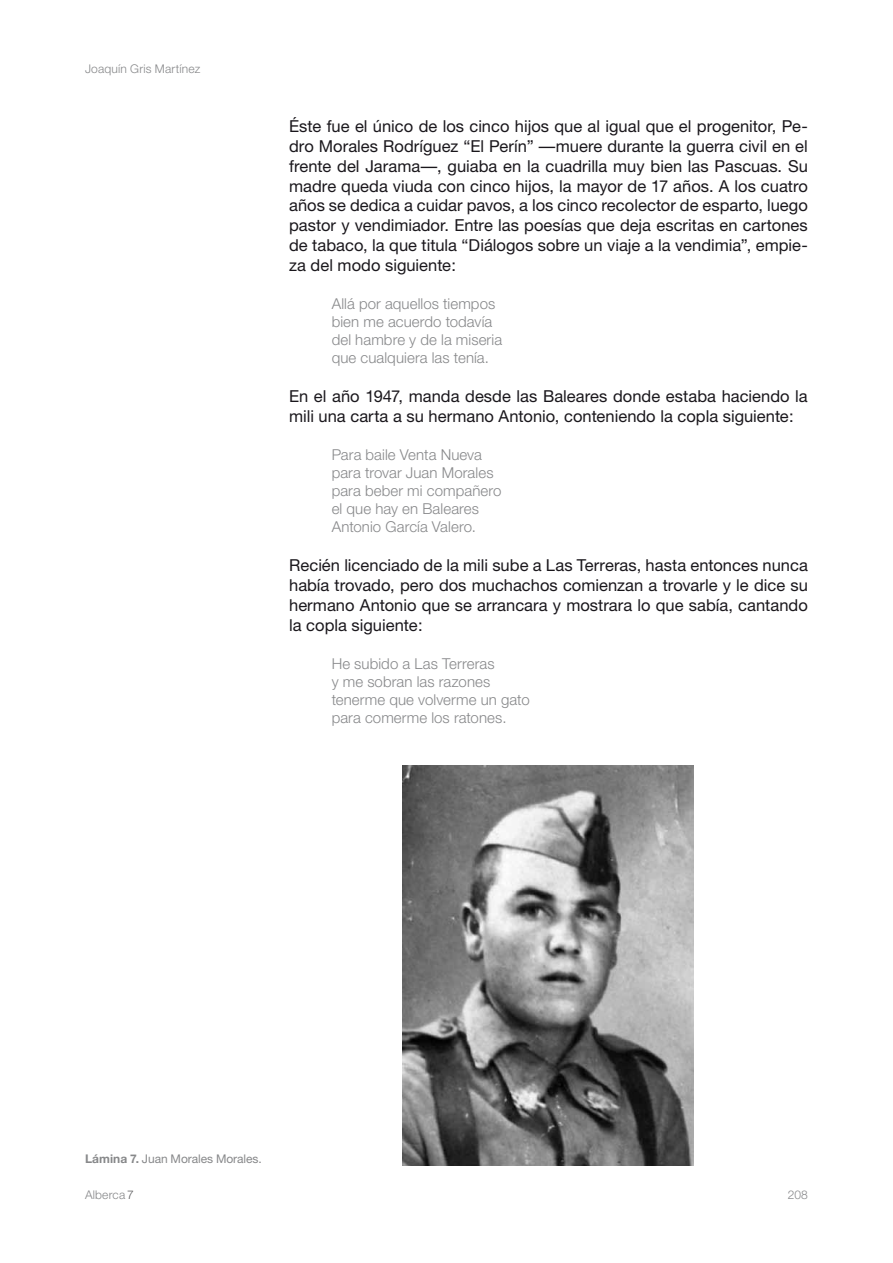
<style>
.page{position:relative;width:893px;height:1263px;background:#fff}
.page>*{position:absolute;margin:0;border:0;box-sizing:border-box;transform-origin:0 0}
.t1{font:16.5px/19.8px "Helvetica Neue";color:#1a171c;text-align:justify}
.t2{font:300 15px/18px "Helvetica Neue";letter-spacing:.005em;color:#87888a}
.t3{font:300 12px "Helvetica Neue";letter-spacing:.015em;color:#87888a}
.t4{font:12px "Helvetica Neue";letter-spacing:-.005em;color:#87888a}
.s1{font-weight:700}
.s2{color:#58585a}
</style>
<div class="page">
<img style="left:403px;top:765px;width:290px;height:400px">
<p class="t3" style="left:85px;top:62px;width:117px">Joaquín Gris Martínez</p>
<p class="t1" style="left:289px;top:116px;width:520px">Éste fue el único de los cinco hijos que al igual que el progenitor, Pe&shy;dro Morales Rodríguez “El Perín” —muere durante la guerra civil en el frente del Jarama—, guiaba en la cuadrilla muy bien las Pascuas. Su madre queda viuda con cinco hijos, la mayor de 17 años. A los cuatro años se dedica a cuidar pavos, a los cinco recolector de esparto, luego pastor y vendimiador. Entre las poesías que deja escritas en cartones de tabaco, la que titula “Diálogos sobre un viaje a la vendimia”, empie&shy;za del modo siguiente:</p>
<p class="t2" style="left:332px;top:294px;width:172px">Allá por aquellos tiempos bien me acuerdo todavía del hambre y de la miseria que cualquiera las tenía.</p>
<p class="t1" style="left:289px;top:386px;width:520px">En el año 1947, manda desde las Baleares donde estaba haciendo la mili una carta a su hermano Antonio, conteniendo la copla siguiente:</p>
<p class="t2" style="left:332px;top:445px;width:171px">Para baile Venta Nueva para trovar Juan Morales para beber mi compañero el que hay en Baleares<br>Antonio García Valero.</p>
<p class="t1" style="left:289px;top:555px;width:520px">Recién licenciado de la mili sube a Las Terreras, hasta entonces nunca había trovado, pero dos muchachos comienzan a trovarle y le dice su hermano Antonio que se arrancara y mostrara lo que sabía, cantando la copla siguiente:</p>
<p class="t2" style="left:332px;top:654px;width:200px">He subido a Las Terreras<br>y me sobran las razones tenerme que volverme un gato para comerme los ratones.</p>
<p class="t4" style="left:85px;top:1152px;width:178px"><span class="s1">Lámina 7.</span> Juan Morales Morales.</p>
<p class="t3" style="left:85px;top:1187px;width:50px">Alberca <span class="s2">7</span></p>
<p class="t3" style="left:788px;top:1187px;width:22px">208</p>
</div>
